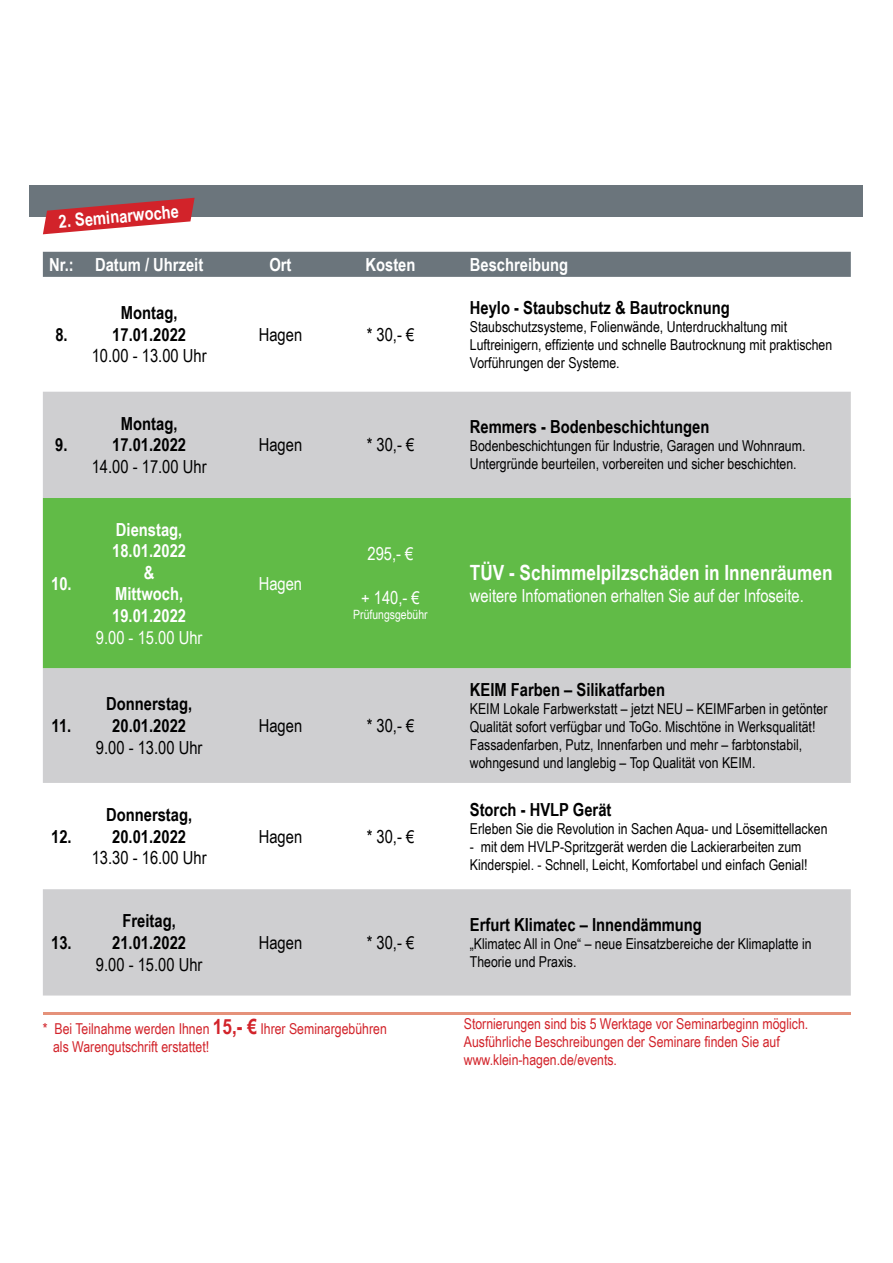
<style>
.page{position:relative;width:893px;height:1263px;background:#fff}
.page>*{position:absolute;margin:0;border:0;box-sizing:border-box;transform-origin:0 0}
.t1{font:700 21px "Arial Narrow";color:#fff}
.t2{font:700 18px/21.6px "Arial Narrow";color:#000;text-align:center}
.t3{font:18px "Arial Narrow";color:#000}
.t4{font:700 18px/21.6px "Arial Narrow";color:#fff;text-align:center}
.t5{font:18px "Arial Narrow";color:#fff}
.t6{font:15px/18px "Arial Narrow";color:#000}
.t7{font:15px/18px "Arial Narrow";color:#d2232a}
.t8{font:12.75px "Arial Narrow";color:#fff}
.s1{font-weight:700;font-size:21px}
</style>
<div class="page">
<div style="left:30px;top:185px;width:833px;height:32px;background:#6b757c"></div>
<svg style="left:43px;top:198px;width:152px;height:36px"></svg>
<div style="left:43px;top:252px;width:808px;height:25px;background:#6b757c"></div>
<svg style="left:43px;top:392px;width:808px;height:603px;fill:#cfcfd1"></svg>
<div style="left:43px;top:498px;width:808px;height:170px;background:#61bb47"></div>
<hr style="left:43px;top:1012px;width:808px;height:2px;background:#e5927a">
<p class="t4" style="left:58px;top:210px;width:122px;rotate:-5deg">2. Seminarwoche</p>
<p class="t4" style="left:49px;top:253px;width:156px">Nr.: Datum / Uhrzeit</p>
<p class="t4" style="left:269px;top:253px;width:24px">Ort</p>
<p class="t4" style="left:365px;top:253px;width:52px">Kosten</p>
<p class="t4" style="left:470px;top:253px;width:100px">Beschreibung</p>
<p class="t2" style="left:55px;top:323px;width:14px">8.</p>
<p class="t2" style="left:112px;top:301px;width:75px">Montag,<br>17.01.2022</p>
<p class="t3" style="left:92px;top:343px;width:116px">10.00 - 13.00 Uhr</p>
<p class="t3" style="left:259px;top:321px;width:45px">Hagen</p>
<p class="t3" style="left:367px;top:321px;width:49px">* 30,- €</p>
<p class="t2" style="left:470px;top:296px;width:261px">Heylo - Staubschutz &amp; Bautrocknung</p>
<p class="t6" style="left:470px;top:317px;width:364px">Staubschutzsysteme, Folienwände, Unterdruckhaltung mit<br>Luftreinigern, effiziente und schnelle Bautrocknung mit praktischen<br>Vorführungen der Systeme.</p>
<p class="t2" style="left:55px;top:433px;width:14px">9.</p>
<p class="t2" style="left:112px;top:412px;width:75px">Montag,<br>17.01.2022</p>
<p class="t3" style="left:92px;top:453px;width:116px">14.00 - 17.00 Uhr</p>
<p class="t3" style="left:259px;top:432px;width:45px">Hagen</p>
<p class="t3" style="left:367px;top:432px;width:49px">* 30,- €</p>
<p class="t2" style="left:470px;top:415px;width:241px">Remmers - Bodenbeschichtungen</p>
<p class="t6" style="left:470px;top:437px;width:337px">Bodenbeschichtungen für Industrie, Garagen und Wohnraum.<br>Untergründe beurteilen, vorbereiten und sicher beschichten.</p>
<p class="t4" style="left:51px;top:572px;width:22px">10.</p>
<p class="t4" style="left:112px;top:518px;width:75px">Dienstag,<br>18.01.2022 &amp;<br>Mittwoch,<br>19.01.2022</p>
<p class="t5" style="left:96px;top:624px;width:108px">9.00 - 15.00 Uhr</p>
<p class="t5" style="left:259px;top:570px;width:45px">Hagen</p>
<p class="t5" style="left:367px;top:541px;width:47px">295,- €</p>
<p class="t5" style="left:361px;top:584px;width:60px">+ 140,- €</p>
<p class="t8" style="left:353px;top:605px;width:76px">Prüfungsgebühr</p>
<h1 class="t1" style="left:470px;top:557px;width:364px">TÜV - Schimmelpilzschäden in Innenräumen</h1>
<p class="t5" style="left:470px;top:582px;width:335px">weitere Infomationen erhalten Sie auf der Infoseite.</p>
<p class="t2" style="left:52px;top:714px;width:21px">11.</p>
<p class="t2" style="left:106px;top:692px;width:88px">Donnerstag,<br>20.01.2022</p>
<p class="t3" style="left:96px;top:734px;width:108px">9.00 - 13.00 Uhr</p>
<p class="t3" style="left:259px;top:712px;width:45px">Hagen</p>
<p class="t3" style="left:367px;top:712px;width:49px">* 30,- €</p>
<p class="t2" style="left:470px;top:678px;width:197px">KEIM Farben – Silikatfarben</p>
<p class="t6" style="left:470px;top:699px;width:359px">KEIM Lokale Farbwerkstatt – jetzt NEU – KEIMFarben in getönter Qualität sofort verfügbar und ToGo. Mischtöne in Werksqualität!<br>Fassadenfarben, Putz, Innenfarben und mehr – farbtonstabil, wohngesund und langlebig – Top Qualität von KEIM.</p>
<p class="t2" style="left:51px;top:825px;width:22px">12.</p>
<p class="t2" style="left:106px;top:803px;width:88px">Donnerstag,<br>20.01.2022</p>
<p class="t3" style="left:92px;top:845px;width:116px">13.30 - 16.00 Uhr</p>
<p class="t3" style="left:259px;top:823px;width:45px">Hagen</p>
<p class="t3" style="left:367px;top:823px;width:49px">* 30,- €</p>
<p class="t2" style="left:470px;top:798px;width:143px">Storch - HVLP Gerät</p>
<p class="t6" style="left:470px;top:819px;width:359px">Erleben Sie die Revolution in Sachen Aqua- und Lösemittellacken</p>
<p class="t6" style="left:470px;top:837px;width:339px">- mit dem HVLP-Spritzgerät werden die Lackierarbeiten zum<br>Kinderspiel. - Schnell, Leicht, Komfortabel und einfach Genial!</p>
<p class="t2" style="left:51px;top:931px;width:22px">13.</p>
<p class="t2" style="left:112px;top:909px;width:75px">Freitag,<br>21.01.2022</p>
<p class="t3" style="left:96px;top:951px;width:108px">9.00 - 15.00 Uhr</p>
<p class="t3" style="left:259px;top:929px;width:45px">Hagen</p>
<p class="t3" style="left:367px;top:929px;width:49px">* 30,- €</p>
<p class="t2" style="left:470px;top:913px;width:234px">Erfurt Klimatec – Innendämmung</p>
<p class="t6" style="left:470px;top:934px;width:343px">„Klimatec All in One“ – neue Einsatzbereiche der Klimaplatte in<br>Theorie und Praxis.</p>
<p class="t7" style="left:53px;top:1019px;width:335px;text-indent:-10px">* Bei Teilnahme werden Ihnen <span class="s1">15,- €</span> Ihrer Seminargebühren als Warengutschrift erstattet!</p>
<p class="t7" style="left:464px;top:1014px;width:346px">Stornierungen sind bis 5 Werktage vor Seminarbeginn möglich.<br>Ausführliche Beschreibungen der Seminare finden Sie auf www.klein-hagen.de/events.</p>
</div>
